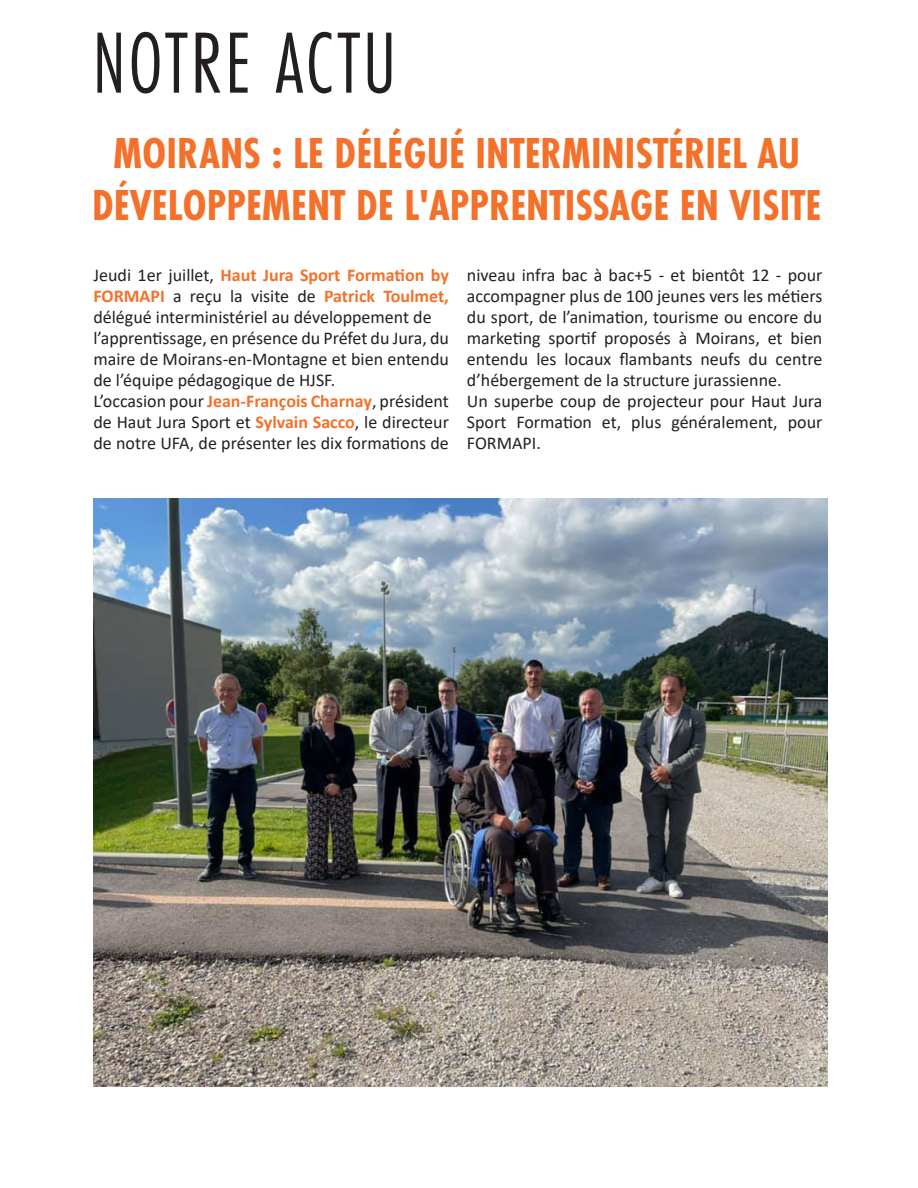
<style>
.page{position:relative;width:918px;height:1188px;background:#fff}
.page>*{position:absolute;margin:0;border:0;box-sizing:border-box;transform-origin:0 0}
.t1{font:90px "Futura PT Cond";letter-spacing:.035em;color:#231f20;scale:.94 1}
.t2{font:700 45px "Futura PT Cond";color:#f3712a}
.t3{font:18px/21px "Calibri";color:#231f20;text-align:justify}
.s1{font-weight:700;color:#f3712a}
</style>
<div class="page">
<img style="left:93px;top:498px;width:734px;height:588px">
<p class="t1" style="left:93px;top:10px;width:324px">NOTRE ACTU</p>
<p class="t2" style="left:113px;top:127px;width:689px">MOIRANS : LE DÉLÉGUÉ INTERMINISTÉRIEL AU</p>
<p class="t2" style="left:92px;top:179px;width:731px">DÉVELOPPEMENT DE L'APPRENTISSAGE EN VISITE</p>
<p class="t3" style="left:93px;top:264px;width:357px">Jeudi 1er juillet, <span class="s1">Haut Jura Sport Formation by FORMAPI</span> a reçu la visite de <span class="s1">Patrick Toulmet, </span>délégué interministériel au développement de</p>
<p class="t3" style="left:93px;top:327px;width:357px">l’apprentissage, en présence du Préfet du Jura, du maire de Moirans-en-Montagne et bien entendu de l’équipe pédagogique de HJSF.</p>
<p class="t3" style="left:93px;top:390px;width:357px">L’occasion pour <span class="s1">Jean-François Charnay</span>, président de Haut Jura Sport et <span class="s1">Sylvain Sacco</span>, le directeur de notre UFA, de présenter les dix formations de</p>
<p class="t3" style="left:467px;top:264px;width:357px">niveau infra bac à bac+5 - et bientôt 12 - pour accompagner plus de 100 jeunes vers les métiers du sport, de l’animation, tourisme ou encore du marketing sportif proposés à Moirans, et bien entendu les locaux flambants neufs du centre d’hébergement de la structure jurassienne.</p>
<p class="t3" style="left:467px;top:390px;width:357px">Un superbe coup de projecteur pour Haut Jura Sport Formation et, plus généralement, pour FORMAPI.</p>
</div>
